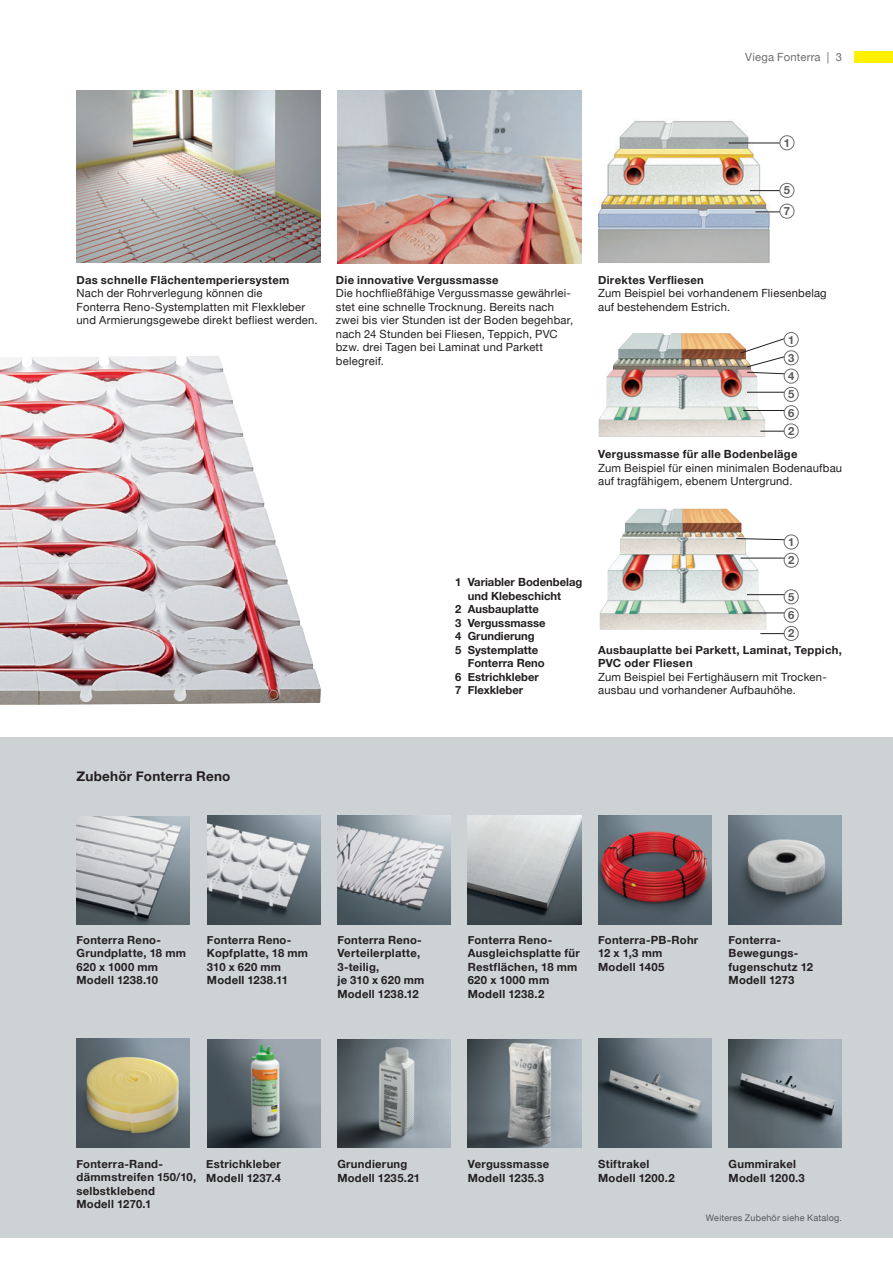
<style>
.page{position:relative;width:893px;height:1263px;background:#fff}
.page>*{position:absolute;margin:0;border:0;box-sizing:border-box;transform-origin:0 0}
.t1{font:700 13.5px "Helvetica Neue";letter-spacing:.015em;color:#231f20}
.t2{font:700 11.25px/13.5px "Helvetica Neue";letter-spacing:.025em;color:#231f20}
.t3{font:11.25px/13.5px "Helvetica Neue";letter-spacing:.02em;color:#231f20}
.t4{font:700 11.25px "Helvetica Neue";color:#231f20}
.t5{font:11.25px "Helvetica Neue";letter-spacing:.02em;color:#6c6d70}
.t6{font:700 11.25px/18.3px "Helvetica Neue";color:#57585a}
.t7{font:9px "Helvetica Neue";letter-spacing:.025em;color:#57585a}
</style>
<div class="page">
<img style="left:600px;top:509px;width:166px;height:121px">
<img style="left:599px;top:333px;width:166px;height:104px">
<img style="left:0;top:356px;width:321px;height:349px">
<div style="left:0;top:736px;width:893px;height:501px;background:#cdd2d4"></div>
<svg style="left:736px;top:538px;width:49px;height:3px"></svg>
<div style="left:784px;top:534px;width:15px;height:15px;border:1px solid #6c6d70;border-radius:50%"></div>
<div style="left:784px;top:350px;width:15px;height:15px;border:1px solid #6c6d70;border-radius:50%"></div>
<hr style="left:741px;top:558px;width:47px;height:1px;background:#231f20">
<div style="left:784px;top:553px;width:14px;height:14px;background:#fff;border-radius:50%"></div>
<div style="left:784px;top:553px;width:15px;height:15px;border:1px solid #6c6d70;border-radius:50%"></div>
<div style="left:784px;top:369px;width:15px;height:15px;border:1px solid #6c6d70;border-radius:50%"></div>
<hr style="left:747px;top:392px;width:41px;height:1px;background:#231f20">
<div style="left:784px;top:387px;width:14px;height:14px;background:#fff;border-radius:50%"></div>
<div style="left:784px;top:387px;width:15px;height:15px;border:1px solid #6c6d70;border-radius:50%"></div>
<hr style="left:747px;top:594px;width:41px;height:1px;background:#231f20">
<div style="left:784px;top:590px;width:14px;height:14px;background:#fff;border-radius:50%"></div>
<div style="left:784px;top:589px;width:15px;height:15px;border:1px solid #6c6d70;border-radius:50%"></div>
<hr style="left:743px;top:410px;width:45px;height:1px;background:#231f20">
<div style="left:784px;top:406px;width:14px;height:14px;background:#fff;border-radius:50%"></div>
<div style="left:784px;top:405px;width:15px;height:15px;border:1px solid #6c6d70;border-radius:50%"></div>
<hr style="left:743px;top:612px;width:45px;height:1px;background:#231f20">
<div style="left:784px;top:608px;width:14px;height:14px;background:#fff;border-radius:50%"></div>
<div style="left:784px;top:608px;width:15px;height:14px;border:1px solid #6c6d70;border-radius:50%"></div>
<hr style="left:760px;top:431px;width:31px;height:1px;background:#231f20">
<div style="left:784px;top:424px;width:14px;height:14px;background:#fff;border-radius:50%"></div>
<div style="left:784px;top:423px;width:15px;height:15px;border:1px solid #6c6d70;border-radius:50%"></div>
<hr style="left:760px;top:633px;width:31px;height:1px;background:#231f20">
<div style="left:784px;top:626px;width:14px;height:14px;background:#fff;border-radius:50%"></div>
<div style="left:784px;top:626px;width:15px;height:15px;border:1px solid #6c6d70;border-radius:50%"></div>
<img style="left:77px;top:91px;width:243px;height:172px">
<img style="left:598px;top:120px;width:174px;height:143px">
<hr style="left:750px;top:190px;width:37px;height:1px;background:#231f20">
<hr style="left:755px;top:211px;width:32px;height:1px;background:#231f20">
<hr style="left:728px;top:143px;width:59px;height:1px;background:#231f20">
<div style="left:780px;top:136px;width:14px;height:14px;background:#fff;border-radius:50%"></div>
<div style="left:779px;top:135px;width:15px;height:15px;border:1px solid #6c6d70;border-radius:50%"></div>
<svg style="left:740px;top:336px;width:49px;height:39px"></svg>
<div style="left:784px;top:332px;width:14px;height:15px;background:#fff;border-radius:50%"></div>
<div style="left:784px;top:332px;width:15px;height:15px;border:1px solid #6c6d70;border-radius:50%"></div>
<div style="left:780px;top:183px;width:14px;height:14px;background:#fff;border-radius:50%"></div>
<div style="left:779px;top:183px;width:15px;height:15px;border:1px solid #6c6d70;border-radius:50%"></div>
<div style="left:780px;top:204px;width:14px;height:14px;background:#fff;border-radius:50%"></div>
<div style="left:779px;top:204px;width:15px;height:15px;border:1px solid #6c6d70;border-radius:50%"></div>
<img style="left:337px;top:91px;width:244px;height:172px">
<img style="left:207px;top:815px;width:113px;height:109px">
<img style="left:77px;top:816px;width:113px;height:108px">
<img style="left:468px;top:815px;width:113px;height:109px">
<img style="left:598px;top:815px;width:113px;height:109px">
<img style="left:729px;top:815px;width:113px;height:109px">
<img style="left:77px;top:1039px;width:113px;height:108px">
<img style="left:337px;top:815px;width:114px;height:109px">
<img style="left:468px;top:1039px;width:113px;height:108px">
<img style="left:729px;top:1039px;width:113px;height:108px">
<img style="left:337px;top:1039px;width:114px;height:108px">
<img style="left:598px;top:1039px;width:113px;height:108px">
<img style="left:207px;top:1039px;width:113px;height:108px">
<div style="left:855px;top:51px;width:38px;height:11px;background:#fff101"></div>
<p class="t5" style="left:745px;top:49px;width:98px">Viega Fonterra | 3</p>
<p class="t6" style="left:784px;top:134px;width:8px">1</p>
<p class="t6" style="left:784px;top:180px;width:8px;line-height:20.9px">5<br>7</p>
<p class="t2" style="left:77px;top:273px;width:214px">Das schnelle Flächentemperiersystem</p>
<p class="t3" style="left:77px;top:287px;width:243px">Nach der Rohrverlegung können die<br>Fonterra Reno-Systemplatten mit Flexkleber und -Armierungsgewebe direkt befliest werden.</p>
<p class="t2" style="left:336px;top:273px;width:164px">Die innovative Vergussmasse</p>
<p class="t3" style="left:336px;top:287px;width:239px">Die hochfließfähige Vergussmasse gewährlei&shy;stet eine schnelle Trocknung. Bereits nach zwei bis vier Stunden ist der Boden begehbar, nach 24 Stunden bei Fliesen, Teppich, PVC bzw. drei Tagen bei Laminat und -Parkett belegreif.</p>
<p class="t2" style="left:598px;top:273px;width:107px">Direktes Verfliesen</p>
<p class="t3" style="left:598px;top:287px;width:230px">Zum Beispiel bei vorhandenem Fliesenbelag auf bestehendem Estrich.</p>
<p class="t6" style="left:788px;top:331px;width:8px">1</p>
<p class="t6" style="left:788px;top:349px;width:8px">3</p>
<p class="t6" style="left:788px;top:367px;width:8px">4<br>5</p>
<p class="t6" style="left:788px;top:404px;width:8px">6</p>
<p class="t6" style="left:788px;top:422px;width:8px">2</p>
<p class="t2" style="left:598px;top:448px;width:201px">Vergussmasse für alle Bodenbeläge</p>
<p class="t3" style="left:598px;top:461px;width:245px">Zum Beispiel für einen minimalen Bodenaufbau auf tragfähigem, ebenem Untergrund.</p>
<p class="t4" style="left:455px;top:573px;width:129px">1 Variabler Bodenbelag</p>
<p class="t4" style="left:468px;top:587px;width:95px">und Klebeschicht</p>
<p class="t4" style="left:455px;top:600px;width:85px">2 Ausbauplatte</p>
<p class="t4" style="left:455px;top:614px;width:92px">3 Vergussmasse</p>
<p class="t4" style="left:455px;top:627px;width:81px">4 Grundierung</p>
<p class="t4" style="left:455px;top:641px;width:85px">5 Systemplatte</p>
<p class="t4" style="left:468px;top:654px;width:79px">Fonterra Reno</p>
<p class="t4" style="left:455px;top:668px;width:85px">6 Estrichkleber</p>
<p class="t4" style="left:455px;top:681px;width:70px">7 Flexkleber</p>
<p class="t6" style="left:788px;top:533px;width:8px">1</p>
<p class="t6" style="left:788px;top:551px;width:8px">2</p>
<p class="t6" style="left:788px;top:588px;width:8px">5</p>
<p class="t6" style="left:788px;top:606px;width:8px">6</p>
<p class="t6" style="left:788px;top:624px;width:8px">2</p>
<p class="t2" style="left:598px;top:643px;width:245px">Ausbauplatte bei Parkett, Laminat, Teppich,<br>PVC oder Fliesen</p>
<p class="t3" style="left:598px;top:671px;width:230px">Zum Beispiel bei Fertighäusern mit Trocken&shy;ausbau und vorhandener Aufbauhöhe.</p>
<p class="t1" style="left:77px;top:765px;width:155px">Zubehör Fonterra Reno</p>
<p class="t2" style="left:77px;top:933px;width:111px">Fonterra Reno-<br>Grundplatte, 18 mm<br>620 x 1000 mm<br>Modell 1238.10</p>
<p class="t2" style="left:207px;top:933px;width:103px">Fonterra Reno-<br>Kopfplatte, 18 mm<br>310 x 620 mm<br>Modell 1238.11</p>
<p class="t2" style="left:468px;top:933px;width:114px">Fonterra Reno-<br>Ausgleichsplatte für<br>Restflächen, 18 mm<br>620 x 1000 mm<br>Modell 1238.2</p>
<p class="t2" style="left:598px;top:933px;width:102px">Fonterra-PB-Rohr<br>12 x 1,3 mm<br>Modell 1405</p>
<p class="t2" style="left:729px;top:933px;width:86px">Fonterra-<br>Bewegungs&shy;fugenschutz 12<br>Modell 1273</p>
<p class="t2" style="left:337px;top:933px;width:89px">Fonterra Reno-<br>Verteilerplatte,<br>3-teilig,<br>je 310 x 620 mm<br>Modell 1238.12</p>
<p class="t2" style="left:77px;top:1157px;width:121px">Fonterra-Rand&shy;dämmstreifen 150/10, selbstklebend<br>Modell 1270.1</p>
<p class="t2" style="left:206px;top:1158px;width:76px">Estrichkleber<br>Modell 1237.4</p>
<p class="t2" style="left:337px;top:1158px;width:84px">Grundierung<br>Modell 1235.21</p>
<p class="t2" style="left:468px;top:1158px;width:83px">Vergussmasse<br>Modell 1235.3</p>
<p class="t2" style="left:598px;top:1158px;width:78px">Stiftrakel<br>Modell 1200.2</p>
<p class="t2" style="left:729px;top:1158px;width:78px">Gummirakel<br>Modell 1200.3</p>
<p class="t7" style="left:706px;top:1211px;width:137px">Weiteres Zubehör siehe Katalog.</p>
</div>
